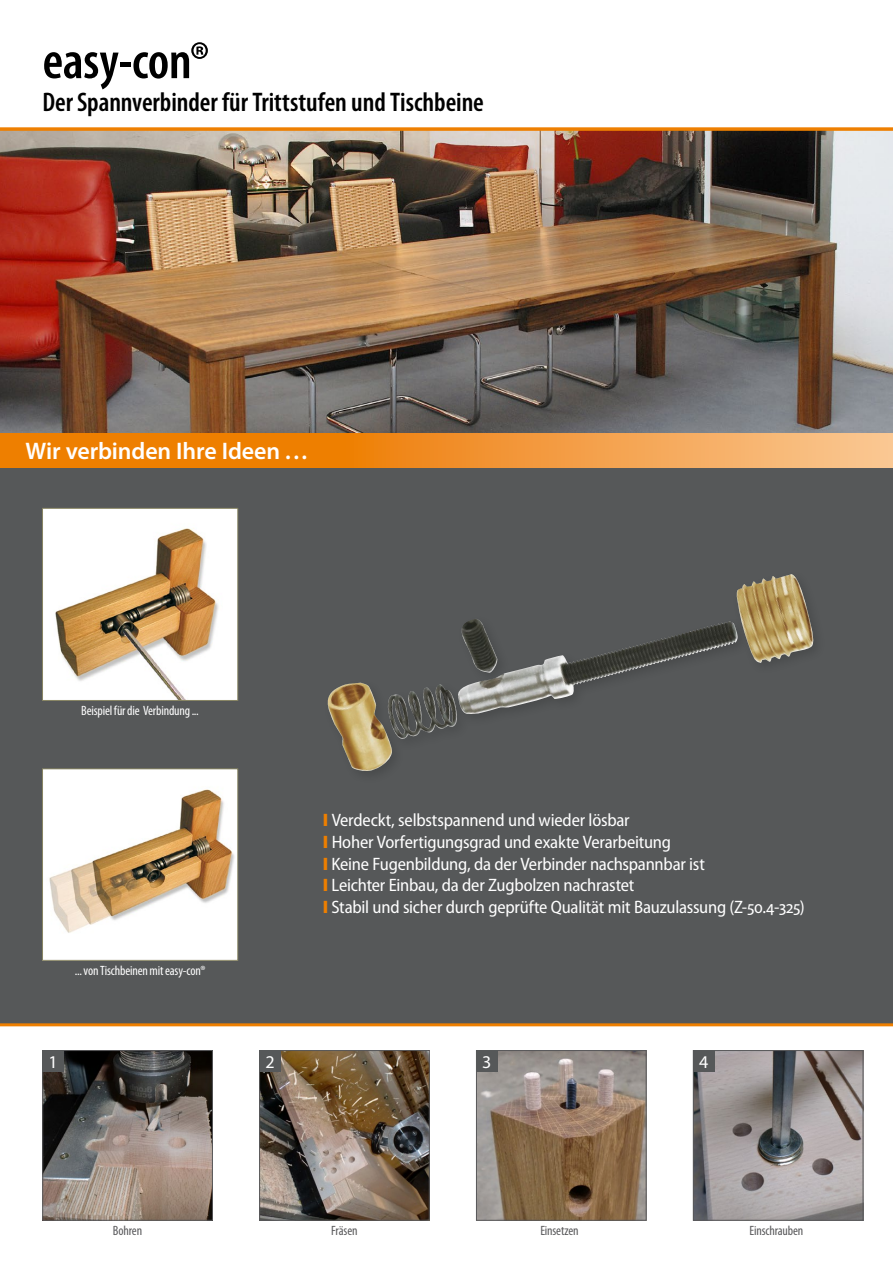
<style>
.page{position:relative;width:893px;height:1263px;background:#fff}
.page>*{position:absolute;margin:0;border:0;box-sizing:border-box;transform-origin:0 0}
.t1{font:600 condensed 52.5px "Myriad Pro";letter-spacing:-.005em;color:#000}
.t2{font:600 condensed 27px "Myriad Pro";letter-spacing:-.005em;color:#000}
.t3{font:600 24px "Myriad Pro";letter-spacing:-.005em;color:#fff}
.t4{font:semi-condensed 18px/21.6px "Myriad Pro";letter-spacing:-.015em;color:#fff}
.t5{font:18px "Myriad Pro";color:#fff}
.t6{font:condensed 13.5px "Myriad Pro";letter-spacing:-.015em;color:#fff}
.t7{font:condensed 13.5px "Myriad Pro";letter-spacing:-.015em;color:#58585a}
.s1{font-weight:900;font-stretch:normal;color:#ee7f00}
</style>
<div class="page">
<img style="left:0;top:131px;width:893px;height:303px">
<div style="left:0;top:468px;width:893px;height:557px;background:#565859"></div>
<img style="left:44px;top:771px;width:192px;height:187px">
<div style="left:42px;top:769px;width:196px;height:191px;border:1px solid #878462"></div>
<img style="left:44px;top:510px;width:192px;height:189px">
<div style="left:42px;top:508px;width:196px;height:193px;border:1px solid #878462"></div>
<img style="left:45px;top:1052px;width:166px;height:166px">
<div style="left:43px;top:1050px;width:170px;height:170px;border:1px solid #58585a"></div>
<div style="left:43px;top:1050px;width:21px;height:21px;background:#565859"></div>
<img style="left:261px;top:1052px;width:166px;height:166px">
<div style="left:259px;top:1050px;width:170px;height:170px;border:1px solid #58585a"></div>
<div style="left:259px;top:1050px;width:22px;height:21px;background:#565859"></div>
<img style="left:478px;top:1052px;width:166px;height:166px">
<div style="left:476px;top:1050px;width:170px;height:170px;border:1px solid #58585a"></div>
<div style="left:476px;top:1050px;width:21px;height:21px;background:#565859"></div>
<img style="left:695px;top:1052px;width:166px;height:166px">
<div style="left:693px;top:1050px;width:170px;height:170px;border:1px solid #58585a"></div>
<div style="left:693px;top:1050px;width:21px;height:21px;background:#565859"></div>
<div style="left:0;top:434px;width:893px;height:34px;background:#ee7f00"></div>
<div style="left:330px;top:434px;width:563px;height:34px;background:linear-gradient(to right,#ee7e06,#fac896)"></div>
<hr style="left:0;top:128px;width:893px;height:3px;background:#ee7f00">
<hr style="left:0;top:1023px;width:893px;height:3px;background:#ee7f00">
<div style="left:323px;top:614px;width:428px;height:170px;background:#000;opacity:.15"></div>
<img style="left:450px;top:619px;width:278px;height:54px">
<div style="left:732px;top:570px;width:94px;height:106px;background:#565859"></div>
<img style="left:736px;top:574px;width:78px;height:89px">
<h1 class="t1" style="left:43px;top:32px;width:168px">easy-con®</h1>
<h2 class="t2" style="left:43px;top:87px;width:443px">Der Spannverbinder für Trittstufen und Tischbeine</h2>
<h3 class="t3" style="left:26px;top:436px;width:283px">Wir verbinden Ihre Ideen ...</h3>
<p class="t6" style="left:81px;top:702px;width:119px">Beispiel für die Verbindung ...</p>
<p class="t6" style="left:75px;top:962px;width:132px">... von Tischbeinen mit easy-con®</p>
<p class="t5" style="left:49px;top:1050px;width:11px">1</p>
<p class="t4" style="left:323px;top:810px;width:483px"><span class="s1">I</span> Verdeckt, selbstspannend und wieder lösbar<br><span class="s1">I</span> Hoher Vorfertigungsgrad und exakte Verarbeitung<br><span class="s1">I</span> Keine Fugenbildung, da der Verbinder nachspannbar ist<br><span class="s1">I</span> Leichter Einbau, da der Zugbolzen nachrastet<br><span class="s1">I</span> Stabil und sicher durch geprüfte Qualität mit Bauzulassung (Z-50.4-325)</p>
<p class="t5" style="left:265px;top:1050px;width:11px">2</p>
<p class="t5" style="left:482px;top:1050px;width:11px">3</p>
<p class="t5" style="left:699px;top:1050px;width:11px">4</p>
<p class="t7" style="left:113px;top:1222px;width:31px">Bohren</p>
<p class="t7" style="left:331px;top:1222px;width:28px">Fräsen</p>
<p class="t7" style="left:540px;top:1222px;width:40px">Einsetzen</p>
<p class="t7" style="left:749px;top:1222px;width:55px">Einschrauben</p>
</div>
